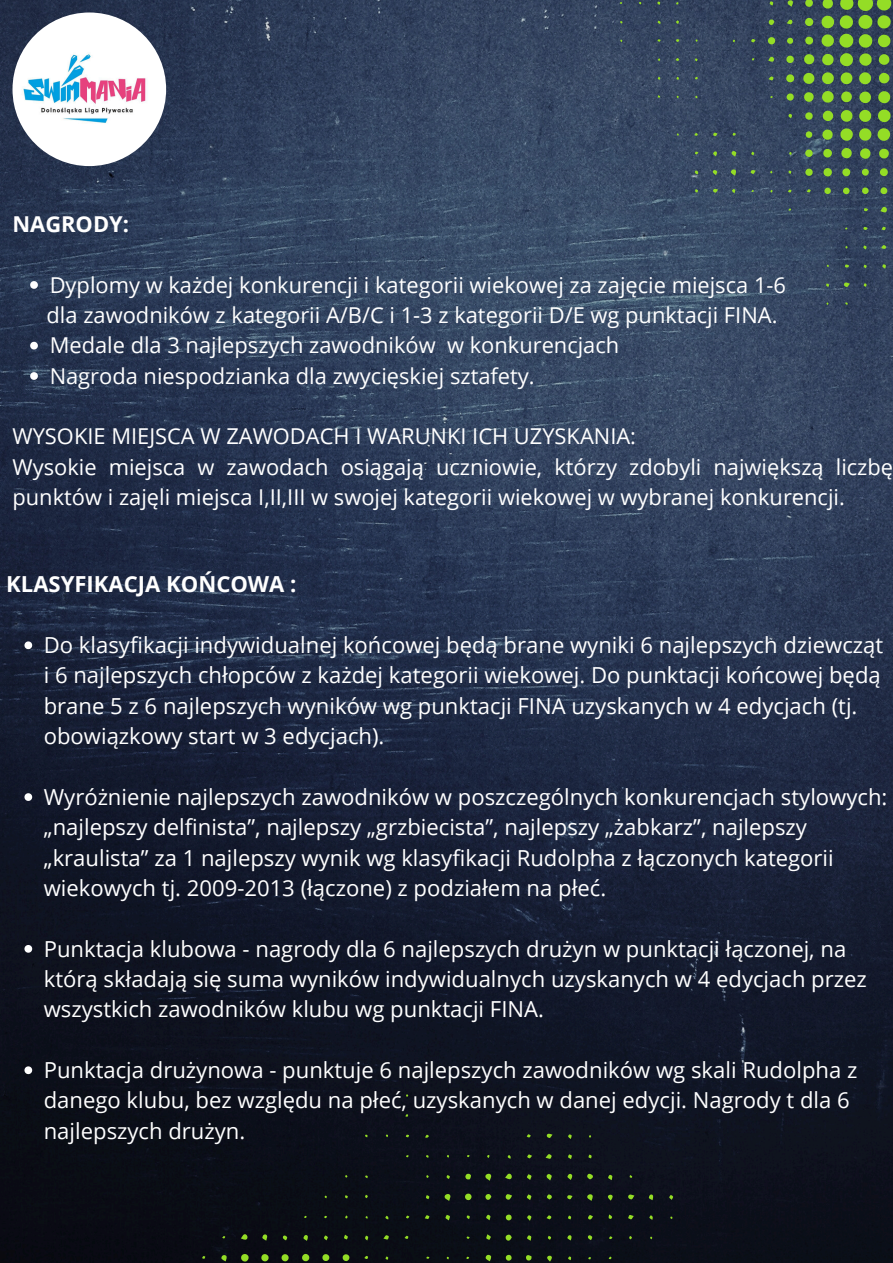
<style>
.page{position:relative;width:893px;height:1263px;background:#fff}
.page>*{position:absolute;margin:0;border:0;box-sizing:border-box;transform-origin:0 0}
.t1{font:22.05px/30.4px "Open Sans";color:#fff}
.t2{font:700 22.05px "Open Sans";color:#fff}
.t3{font:21.83px/30.4px "Open Sans";color:#fff}
.t4{font:700 21.83px "Open Sans";color:#fff}
</style>
<div class="page">
<img style="left:0;top:0;width:893px;height:1263px">
<svg style="left:240px;top:1253px;width:10px;height:9px"></svg>
<svg style="left:301px;top:1253px;width:9px;height:9px"></svg>
<svg style="left:260px;top:1253px;width:9px;height:9px"></svg>
<svg style="left:281px;top:1253px;width:8px;height:9px"></svg>
<svg style="left:321px;top:1253px;width:9px;height:9px"></svg>
<svg style="left:342px;top:1253px;width:8px;height:9px"></svg>
<svg style="left:464px;top:1193px;width:8px;height:8px"></svg>
<svg style="left:443px;top:1193px;width:8px;height:8px"></svg>
<svg style="left:484px;top:1173px;width:8px;height:8px"></svg>
<svg style="left:505px;top:1234px;width:7px;height:7px"></svg>
<svg style="left:465px;top:1173px;width:6px;height:7px"></svg>
<svg style="left:586px;top:1193px;width:7px;height:8px"></svg>
<svg style="left:586px;top:1173px;width:8px;height:7px"></svg>
<svg style="left:484px;top:1193px;width:8px;height:8px"></svg>
<svg style="left:505px;top:1254px;width:7px;height:7px"></svg>
<svg style="left:485px;top:1254px;width:6px;height:7px"></svg>
<svg style="left:241px;top:1233px;width:7px;height:7px"></svg>
<svg style="left:505px;top:1214px;width:7px;height:7px"></svg>
<svg style="left:505px;top:1194px;width:7px;height:6px"></svg>
<svg style="left:525px;top:1254px;width:7px;height:7px"></svg>
<svg style="left:505px;top:1173px;width:7px;height:6px"></svg>
<svg style="left:627px;top:1194px;width:7px;height:6px"></svg>
<svg style="left:220px;top:1254px;width:7px;height:7px"></svg>
<svg style="left:546px;top:1174px;width:6px;height:6px"></svg>
<svg style="left:262px;top:1233px;width:6px;height:8px"></svg>
<svg style="left:567px;top:1173px;width:6px;height:7px"></svg>
<svg style="left:545px;top:1153px;width:7px;height:6px"></svg>
<svg style="left:546px;top:1194px;width:6px;height:6px"></svg>
<svg style="left:546px;top:1133px;width:6px;height:5px"></svg>
<svg style="left:526px;top:1235px;width:6px;height:6px"></svg>
<svg style="left:486px;top:1214px;width:5px;height:6px"></svg>
<svg style="left:526px;top:1194px;width:6px;height:6px"></svg>
<svg style="left:445px;top:1214px;width:5px;height:6px"></svg>
<svg style="left:546px;top:1255px;width:6px;height:7px"></svg>
<svg style="left:648px;top:1194px;width:5px;height:6px"></svg>
<svg style="left:526px;top:1174px;width:6px;height:6px"></svg>
<svg style="left:303px;top:1234px;width:5px;height:7px"></svg>
<svg style="left:383px;top:1235px;width:6px;height:5px"></svg>
<svg style="left:486px;top:1234px;width:5px;height:6px"></svg>
<svg style="left:628px;top:1214px;width:6px;height:6px"></svg>
<svg style="left:607px;top:1194px;width:6px;height:7px"></svg>
<svg style="left:607px;top:1174px;width:6px;height:6px"></svg>
<svg style="left:567px;top:1234px;width:5px;height:6px"></svg>
<svg style="left:566px;top:1195px;width:6px;height:5px"></svg>
<svg style="left:587px;top:1214px;width:6px;height:6px"></svg>
<svg style="left:587px;top:1235px;width:6px;height:5px"></svg>
<svg style="left:526px;top:1215px;width:6px;height:6px"></svg>
<svg style="left:282px;top:1235px;width:6px;height:5px"></svg>
<svg style="left:669px;top:1195px;width:4px;height:5px"></svg>
<svg style="left:425px;top:1215px;width:4px;height:4px"></svg>
<svg style="left:343px;top:1234px;width:5px;height:5px"></svg>
<svg style="left:323px;top:1235px;width:5px;height:5px"></svg>
<svg style="left:546px;top:1215px;width:6px;height:5px"></svg>
<svg style="left:527px;top:1154px;width:5px;height:5px"></svg>
<svg style="left:567px;top:1154px;width:5px;height:5px"></svg>
<svg style="left:608px;top:1214px;width:4px;height:5px"></svg>
<svg style="left:425px;top:1195px;width:5px;height:4px"></svg>
<svg style="left:567px;top:1134px;width:5px;height:5px"></svg>
<svg style="left:568px;top:1256px;width:3px;height:4px"></svg>
<svg style="left:526px;top:1134px;width:5px;height:4px"></svg>
<svg style="left:404px;top:1235px;width:4px;height:4px"></svg>
<svg style="left:364px;top:1255px;width:4px;height:4px"></svg>
<svg style="left:568px;top:1215px;width:3px;height:4px"></svg>
<svg style="left:364px;top:1235px;width:4px;height:5px"></svg>
<svg style="left:588px;top:1154px;width:4px;height:4px"></svg>
<svg style="left:649px;top:1215px;width:4px;height:5px"></svg>
<svg style="left:466px;top:1215px;width:4px;height:4px"></svg>
<svg style="left:547px;top:1236px;width:4px;height:4px"></svg>
<svg style="left:446px;top:1175px;width:4px;height:4px"></svg>
<svg style="left:425px;top:1134px;width:4px;height:4px"></svg>
<svg style="left:507px;top:1155px;width:4px;height:3px"></svg>
<svg style="left:385px;top:1215px;width:4px;height:4px"></svg>
<svg style="left:406px;top:1215px;width:3px;height:4px"></svg>
<svg style="left:385px;top:1256px;width:3px;height:4px"></svg>
<svg style="left:365px;top:1194px;width:3px;height:4px"></svg>
<svg style="left:222px;top:1235px;width:3px;height:4px"></svg>
<svg style="left:345px;top:1215px;width:3px;height:4px"></svg>
<svg style="left:487px;top:1154px;width:3px;height:4px"></svg>
<svg style="left:466px;top:1236px;width:4px;height:3px"></svg>
<svg style="left:822px;top:167px;width:11px;height:11px"></svg>
<svg style="left:785px;top:73px;width:10px;height:10px"></svg>
<svg style="left:841px;top:167px;width:10px;height:10px"></svg>
<svg style="left:879px;top:167px;width:10px;height:10px"></svg>
<svg style="left:785px;top:55px;width:10px;height:9px"></svg>
<svg style="left:804px;top:168px;width:9px;height:9px"></svg>
<svg style="left:785px;top:92px;width:9px;height:10px"></svg>
<svg style="left:767px;top:36px;width:9px;height:9px"></svg>
<svg style="left:861px;top:168px;width:8px;height:9px"></svg>
<svg style="left:879px;top:186px;width:9px;height:9px"></svg>
<svg style="left:802px;top:0;width:91px;height:160px;background:#50724b"></svg>
<svg style="left:842px;top:187px;width:8px;height:8px"></svg>
<svg style="left:861px;top:187px;width:8px;height:8px"></svg>
<svg style="left:823px;top:187px;width:8px;height:8px"></svg>
<svg style="left:786px;top:37px;width:8px;height:8px"></svg>
<svg style="left:880px;top:206px;width:7px;height:7px"></svg>
<svg style="left:768px;top:19px;width:6px;height:7px"></svg>
<svg style="left:786px;top:0;width:7px;height:7px"></svg>
<svg style="left:730px;top:169px;width:6px;height:7px"></svg>
<svg style="left:843px;top:282px;width:7px;height:6px"></svg>
<svg style="left:768px;top:56px;width:7px;height:6px"></svg>
<svg style="left:731px;top:151px;width:6px;height:6px"></svg>
<svg style="left:786px;top:19px;width:7px;height:6px"></svg>
<svg style="left:768px;top:76px;width:5px;height:5px"></svg>
<svg style="left:750px;top:170px;width:5px;height:4px"></svg>
<svg style="left:712px;top:188px;width:6px;height:5px"></svg>
<svg style="left:712px;top:170px;width:5px;height:5px"></svg>
<svg style="left:881px;top:245px;width:6px;height:4px"></svg>
<svg style="left:712px;top:151px;width:5px;height:5px"></svg>
<svg style="left:713px;top:132px;width:4px;height:5px"></svg>
<svg style="left:881px;top:226px;width:5px;height:5px"></svg>
<svg style="left:788px;top:113px;width:4px;height:5px"></svg>
<svg style="left:751px;top:39px;width:4px;height:4px"></svg>
<svg style="left:769px;top:1px;width:4px;height:5px"></svg>
<svg style="left:882px;top:264px;width:4px;height:5px"></svg>
<svg style="left:863px;top:245px;width:4px;height:5px"></svg>
<svg style="left:863px;top:208px;width:5px;height:4px"></svg>
<svg style="left:731px;top:189px;width:4px;height:4px"></svg>
<svg style="left:863px;top:227px;width:5px;height:3px"></svg>
<svg style="left:844px;top:264px;width:5px;height:4px"></svg>
<svg style="left:806px;top:189px;width:5px;height:4px"></svg>
<svg style="left:694px;top:170px;width:4px;height:4px"></svg>
<svg style="left:788px;top:189px;width:3px;height:4px"></svg>
<svg style="left:863px;top:265px;width:4px;height:3px"></svg>
<svg style="left:788px;top:170px;width:3px;height:4px"></svg>
<svg style="left:751px;top:151px;width:3px;height:4px"></svg>
<svg style="left:825px;top:283px;width:4px;height:4px"></svg>
<svg style="left:732px;top:133px;width:4px;height:3px"></svg>
<svg style="left:694px;top:133px;width:4px;height:3px"></svg>
<svg style="left:695px;top:151px;width:3px;height:4px"></svg>
<svg style="left:694px;top:189px;width:4px;height:4px"></svg>
<svg style="left:675px;top:20px;width:4px;height:4px"></svg>
<svg style="left:863px;top:283px;width:4px;height:4px"></svg>
<svg style="left:657px;top:1px;width:3px;height:4px"></svg>
<svg style="left:675px;top:58px;width:4px;height:3px"></svg>
<svg style="left:694px;top:58px;width:4px;height:4px"></svg>
<svg style="left:695px;top:76px;width:3px;height:4px"></svg>
<svg style="left:657px;top:21px;width:4px;height:3px"></svg>
<svg style="left:657px;top:39px;width:4px;height:3px"></svg>
<svg style="left:732px;top:39px;width:3px;height:4px"></svg>
<img style="left:13px;top:13px;width:153px;height:153px;border-radius:50%">
<svg style="left:30px;top:281px;width:8px;height:8px"></svg>
<svg style="left:30px;top:342px;width:8px;height:7px"></svg>
<svg style="left:30px;top:372px;width:8px;height:8px"></svg>
<svg style="left:24px;top:641px;width:8px;height:8px"></svg>
<svg style="left:24px;top:793px;width:8px;height:8px"></svg>
<svg style="left:24px;top:945px;width:8px;height:8px"></svg>
<svg style="left:24px;top:1066px;width:8px;height:8px"></svg>
<p class="t4" style="left:13px;top:209px;width:118px">NAGRODY:</p>
<h1 class="t3" style="left:50px;top:269px;width:738px">Dyplomy w każdej konkurencji i kategorii wiekowej za zajęcie miejsca 1-6</h1>
<p class="t3" style="left:47px;top:299px;width:732px">dla zawodników z kategorii A/B/C i 1-3 z kategorii D/E wg punktacji FINA.</p>
<p class="t3" style="left:50px;top:330px;width:571px">Medale dla 3 najlepszych zawodników w konkurencjach</p>
<p class="t3" style="left:50px;top:360px;width:486px">Nagroda niespodzianka dla zwycięskiej sztafety.</p>
<p class="t3" style="left:13px;top:421px;width:625px">WYSOKIE MIEJSCA W ZAWODACH I WARUNKI ICH UZYSKANIA:</p>
<p class="t3" style="left:13px;top:451px;width:882px">Wysokie miejsca w zawodach osiągają uczniowie, którzy zdobyli największą liczbę punktów i zajęli miejsca I,II,III w swojej kategorii wiekowej w wybranej konkurencji.</p>
<p class="t2" style="left:6px;top:569px;width:292px">KLASYFIKACJA KOŃCOWA :</p>
<h1 class="t1" style="left:44px;top:629px;width:841px">Do klasyfikacji indywidualnej końcowej będą brane wyniki 6 najlepszych dziewcząt i 6 najlepszych chłopców z każdej kategorii wiekowej. Do punktacji końcowej będą brane 5 z 6 najlepszych wyników wg punktacji FINA uzyskanych w 4 edycjach (tj. obowiązkowy start w 3 edycjach).</h1>
<p class="t1" style="left:44px;top:781px;width:845px">Wyróżnienie najlepszych zawodników w poszczególnych konkurencjach stylowych: „najlepszy delfinista”, najlepszy „grzbiecista”, najlepszy „żabkarz”, najlepszy „kraulista” za 1 najlepszy wynik wg klasyfikacji Rudolpha z łączonych kategorii wiekowych tj. 2009-2013 (łączone) z podziałem na płeć.</p>
<p class="t1" style="left:44px;top:933px;width:824px">Punktacja klubowa - nagrody dla 6 najlepszych drużyn w punktacji łączonej, na którą składają się suma wyników indywidualnych uzyskanych w 4 edycjach przez wszystkich zawodników klubu wg punktacji FINA.</p>
<p class="t1" style="left:44px;top:1054px;width:815px">Punktacja drużynowa - punktuje 6 najlepszych zawodników wg skali Rudolpha z danego klubu, bez względu na płeć, uzyskanych w danej edycji. Nagrody t dla 6 najlepszych drużyn.</p>
</div>
